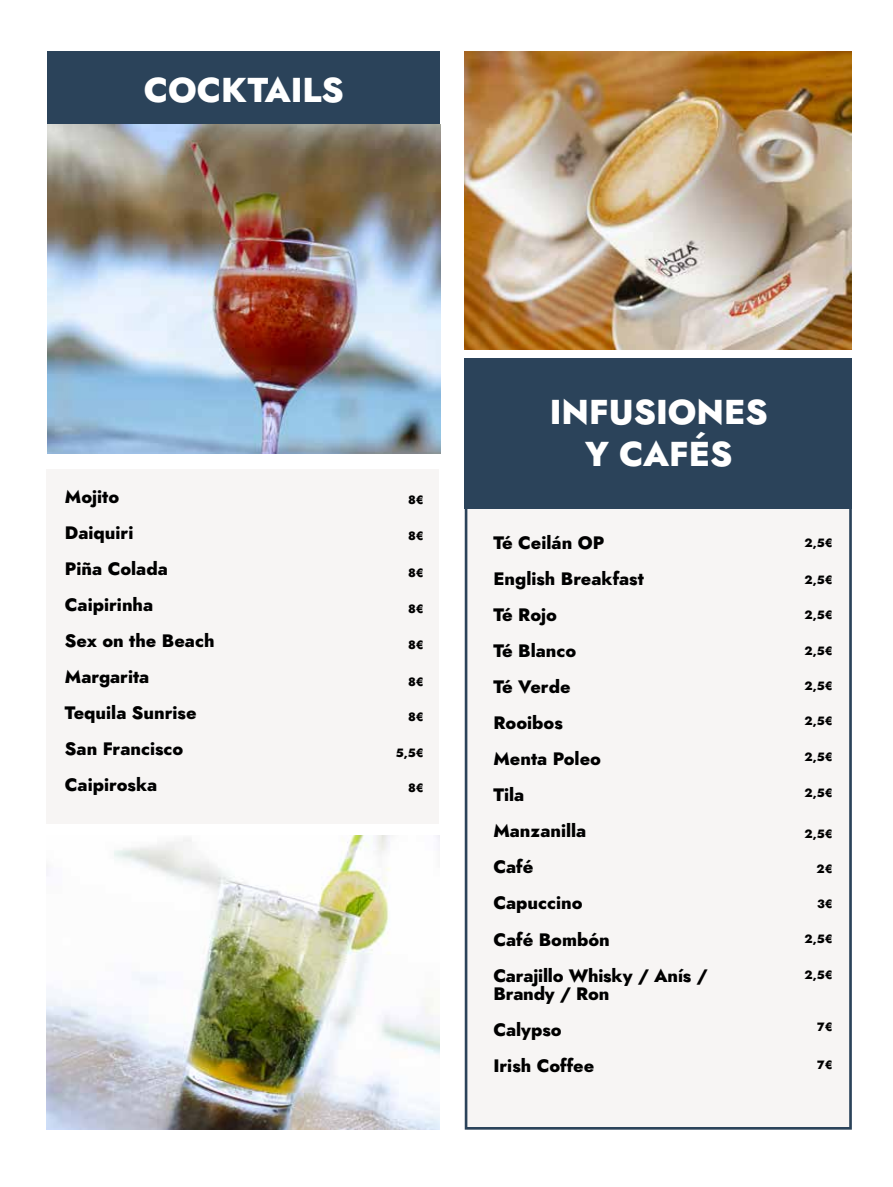
<style>
.page{position:relative;width:893px;height:1187px;background:#fff}
.page>*{position:absolute;margin:0;border:0;box-sizing:border-box;transform-origin:0 0}
.t1{font:italic 800 34.5px/41.4px "Renner";color:#fff;text-align:center}
.t2{font:italic 800 18px/36px "Renner";color:#000}
.t3{font:italic 800 12px "Renner";color:#000}
</style>
<div class="page">
<div style="left:48px;top:52px;width:392px;height:73px;background:#2b435a"></div>
<img style="left:465px;top:52px;width:387px;height:298px">
<img style="left:48px;top:125px;width:392px;height:328px">
<img style="left:47px;top:835px;width:392px;height:294px">
<div style="left:47px;top:469px;width:392px;height:354px;background:#f7f5f4"></div>
<div style="left:467px;top:468px;width:385px;height:661px;background:#f7f5f4"></div>
<div style="left:465px;top:467px;width:387px;height:662px;border:3px solid #2b435a"></div>
<div style="left:465px;top:358px;width:387px;height:150px;background:#2b435a"></div>
<h1 class="t1" style="left:144px;top:69px;width:202px">COCKTAILS</h1>
<p class="t2" style="left:65px;top:479px;width:151px">Mojito<br>Daiquiri<br>Piña Colada<br>Caipirinha<br>Sex on the Beach<br>Margarita<br>Tequila Sunrise<br>San Francisco<br>Caipiroska</p>
<p class="t3" style="left:408px;top:491px;width:17px">8€</p>
<p class="t3" style="left:408px;top:527px;width:17px">8€</p>
<p class="t3" style="left:408px;top:563px;width:17px">8€</p>
<p class="t3" style="left:408px;top:600px;width:17px">8€</p>
<p class="t3" style="left:408px;top:636px;width:17px">8€</p>
<p class="t3" style="left:408px;top:673px;width:17px">8€</p>
<p class="t3" style="left:408px;top:708px;width:17px">8€</p>
<p class="t3" style="left:396px;top:743px;width:30px">5,5€</p>
<p class="t3" style="left:408px;top:779px;width:17px">8€</p>
<h1 class="t1" style="left:550px;top:391px;width:220px">INFUSIONES<br>Y CAFÉS</h1>
<p class="t2" style="left:493px;top:525px;width:216px">Té Ceilán OP<br>English Breakfast<br>Té Rojo<br>Té Blanco<br>Té Verde<br>Rooibos<br>Menta Poleo<br>Tila<br>Manzanilla<br>Café<br>Capuccino<br>Café Bombón<br>Carajillo Whisky / Anís /</p>
<p class="t2" style="left:493px;top:975px;width:118px">Brandy / Ron<br>Calypso<br>Irish Coffee</p>
<p class="t3" style="left:805px;top:534px;width:30px">2,5€</p>
<p class="t3" style="left:805px;top:571px;width:30px">2,5€</p>
<p class="t3" style="left:805px;top:606px;width:30px">2,5€</p>
<p class="t3" style="left:805px;top:642px;width:30px">2,5€</p>
<p class="t3" style="left:805px;top:677px;width:30px">2,5€</p>
<p class="t3" style="left:805px;top:712px;width:30px">2,5€</p>
<p class="t3" style="left:805px;top:748px;width:30px">2,5€</p>
<p class="t3" style="left:805px;top:784px;width:30px">2,5€</p>
<p class="t3" style="left:805px;top:825px;width:30px">2,5€</p>
<p class="t3" style="left:817px;top:860px;width:18px">2€</p>
<p class="t3" style="left:817px;top:895px;width:17px">3€</p>
<p class="t3" style="left:805px;top:930px;width:30px">2,5€</p>
<p class="t3" style="left:805px;top:965px;width:30px">2,5€</p>
<p class="t3" style="left:817px;top:1018px;width:17px">7€</p>
<p class="t3" style="left:817px;top:1056px;width:17px">7€</p>
</div>
